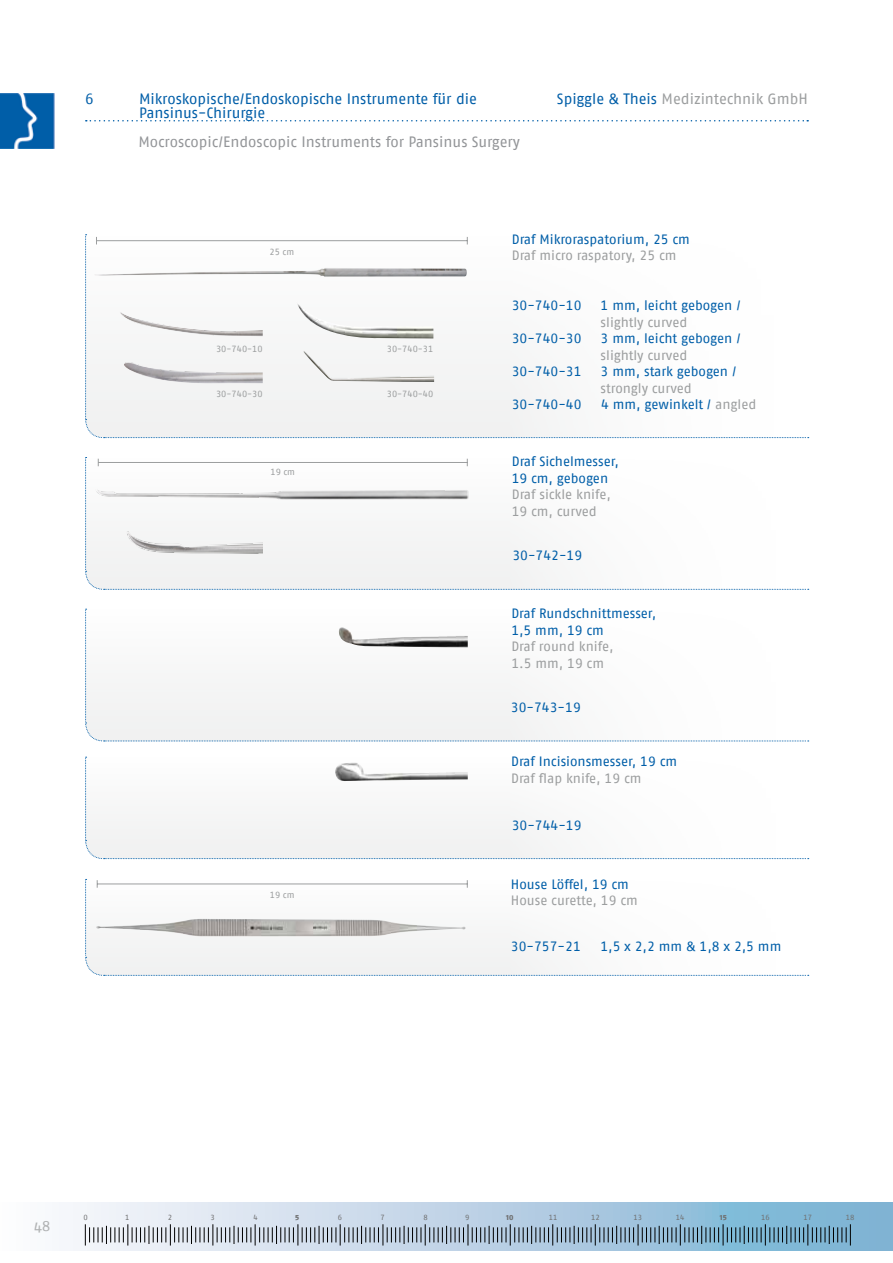
<style>
.page{position:relative;width:893px;height:1263px;background:#fff}
.page>*{position:absolute;margin:0;border:0;box-sizing:border-box;transform-origin:0 0}
.t1{font:15px/13.5px "Fago No Regular Tf";color:#005ea8}
.t2{font:15px "Fago No Regular Tf";color:#939598}
.t3{font:15px "Fago No Regular Tf";color:#9c9e9f}
.t4{font:15px "Fago No";color:#b1b3b4}
.t5{font:13.5px/16.5px "Fago No Regular Tf";color:#005ea8}
.t6{font:13.5px/16.5px "Fago No Regular Tf";color:#9c9e9f}
.t7{font:9px "Fago No Regular Tf";color:#9c9e9f}
.t8{font:7.5px "Fago No Regular Tf";color:#707172}
.t9{font:7.5px "Fago No Exb Lf";color:#707172}
.s1{color:#005ea8}
.s2{color:#9c9e9f}
</style>
<div class="page">
<div style="left:0;top:1203px;width:893px;height:48px;background:linear-gradient(to right,#fffbfd,#76aed1)"></div>
<svg style="left:85px;top:1224px;width:766px;height:21px"></svg>
<img style="left:0;top:94px;width:55px;height:54px">
<svg style="left:86px;top:120px;width:722px;height:2px"></svg>
<svg style="left:85px;top:757px;width:724px;height:102px"></svg>
<svg style="left:85px;top:609px;width:724px;height:133px"></svg>
<img style="left:334px;top:762px;width:134px;height:19px">
<svg style="left:85px;top:234px;width:724px;height:204px"></svg>
<svg style="left:85px;top:457px;width:724px;height:133px"></svg>
<svg style="left:85px;top:879px;width:724px;height:97px"></svg>
<img style="left:337px;top:627px;width:131px;height:20px">
<p class="t1" style="left:85px;top:92px;width:10px">6</p>
<p class="t1" style="left:139px;top:92px;width:339px">Mikroskopische/Endoskopische Instrumente für die<br>Pansinus-Chirurgie</p>
<p class="t2" style="left:138px;top:133px;width:383px">Mocroscopic/Endoscopic Instruments for Pansinus Surgery</p>
<p class="t3" style="left:557px;top:90px;width:252px"><span class="s1">Spiggle &amp; Theis</span> Medizintechnik GmbH</p>
<p class="t7" style="left:270px;top:246px;width:26px">25 cm</p>
<p class="t7" style="left:216px;top:344px;width:48px">30-740-10</p>
<p class="t7" style="left:216px;top:388px;width:48px">30-740-30</p>
<p class="t7" style="left:270px;top:467px;width:26px">19 cm</p>
<p class="t7" style="left:270px;top:890px;width:26px">19 cm</p>
<p class="t7" style="left:387px;top:344px;width:48px">30-740-31</p>
<p class="t7" style="left:387px;top:389px;width:48px">30-740-40</p>
<p class="t5" style="left:512px;top:231px;width:180px">Draf Mikroraspatorium, 25 cm</p>
<p class="t6" style="left:512px;top:247px;width:166px">Draf micro raspatory, 25 cm</p>
<p class="t5" style="left:512px;top:297px;width:71px">30-740-10</p>
<p class="t5" style="left:601px;top:297px;width:142px">1 mm, leicht gebogen /</p>
<p class="t6" style="left:601px;top:314px;width:88px">slightly curved</p>
<p class="t5" style="left:512px;top:330px;width:71px">30-740-30</p>
<p class="t5" style="left:601px;top:330px;width:142px">3 mm, leicht gebogen /</p>
<p class="t6" style="left:601px;top:347px;width:88px">slightly curved</p>
<p class="t5" style="left:512px;top:363px;width:71px">30-740-31</p>
<p class="t5" style="left:601px;top:363px;width:137px">3 mm, stark gebogen /</p>
<p class="t6" style="left:601px;top:380px;width:93px">strongly curved</p>
<p class="t5" style="left:512px;top:396px;width:71px">30-740-40</p>
<p class="t5" style="left:601px;top:396px;width:157px">4 mm, gewinkelt / <span class="s2">angled</span></p>
<p class="t5" style="left:512px;top:453px;width:109px">Draf Sichelmesser,<br>19 cm, gebogen</p>
<p class="t6" style="left:512px;top:486px;width:101px">Draf sickle knife,<br>19 cm, curved</p>
<p class="t5" style="left:512px;top:547px;width:71px">30-742-19</p>
<p class="t5" style="left:511px;top:605px;width:146px">Draf Rundschnittmesser,<br>1,5 mm, 19 cm</p>
<p class="t6" style="left:511px;top:638px;width:104px">Draf round knife,<br>1.5 mm, 19 cm</p>
<p class="t5" style="left:511px;top:699px;width:71px">30-743-19</p>
<p class="t5" style="left:511px;top:753px;width:168px">Draf Incisionsmesser, 19 cm</p>
<p class="t6" style="left:511px;top:770px;width:132px">Draf flap knife, 19 cm</p>
<p class="t5" style="left:512px;top:817px;width:71px">30-744-19</p>
<p class="t5" style="left:511px;top:875px;width:119px">House Löffel, 19 cm</p>
<p class="t6" style="left:511px;top:892px;width:128px">House curette, 19 cm</p>
<p class="t5" style="left:511px;top:938px;width:71px">30-757-21</p>
<p class="t5" style="left:600px;top:938px;width:182px">1,5 x 2,2 mm &amp; 1,8 x 2,5 mm</p>
<p class="t4" style="left:34px;top:1217px;width:18px">48</p>
<p class="t8" style="left:83px;top:1213px;width:6px">0</p>
<p class="t8" style="left:125px;top:1213px;width:6px">1</p>
<p class="t8" style="left:168px;top:1213px;width:6px">2</p>
<p class="t8" style="left:211px;top:1213px;width:6px">3</p>
<p class="t8" style="left:253px;top:1213px;width:6px">4</p>
<p class="t9" style="left:295px;top:1213px;width:6px">5</p>
<p class="t8" style="left:338px;top:1213px;width:6px">6</p>
<p class="t8" style="left:381px;top:1213px;width:6px">7</p>
<p class="t8" style="left:423px;top:1213px;width:6px">8</p>
<p class="t8" style="left:465px;top:1213px;width:6px">9</p>
<p class="t9" style="left:506px;top:1213px;width:9px">10</p>
<p class="t8" style="left:549px;top:1213px;width:10px">11</p>
<p class="t8" style="left:591px;top:1213px;width:10px">12</p>
<p class="t8" style="left:633px;top:1213px;width:10px">13</p>
<p class="t8" style="left:676px;top:1213px;width:10px">14</p>
<p class="t9" style="left:720px;top:1213px;width:8px">15</p>
<p class="t8" style="left:761px;top:1213px;width:10px">16</p>
<p class="t8" style="left:803px;top:1213px;width:10px">17</p>
<p class="t8" style="left:846px;top:1213px;width:10px">18</p>
</div>
